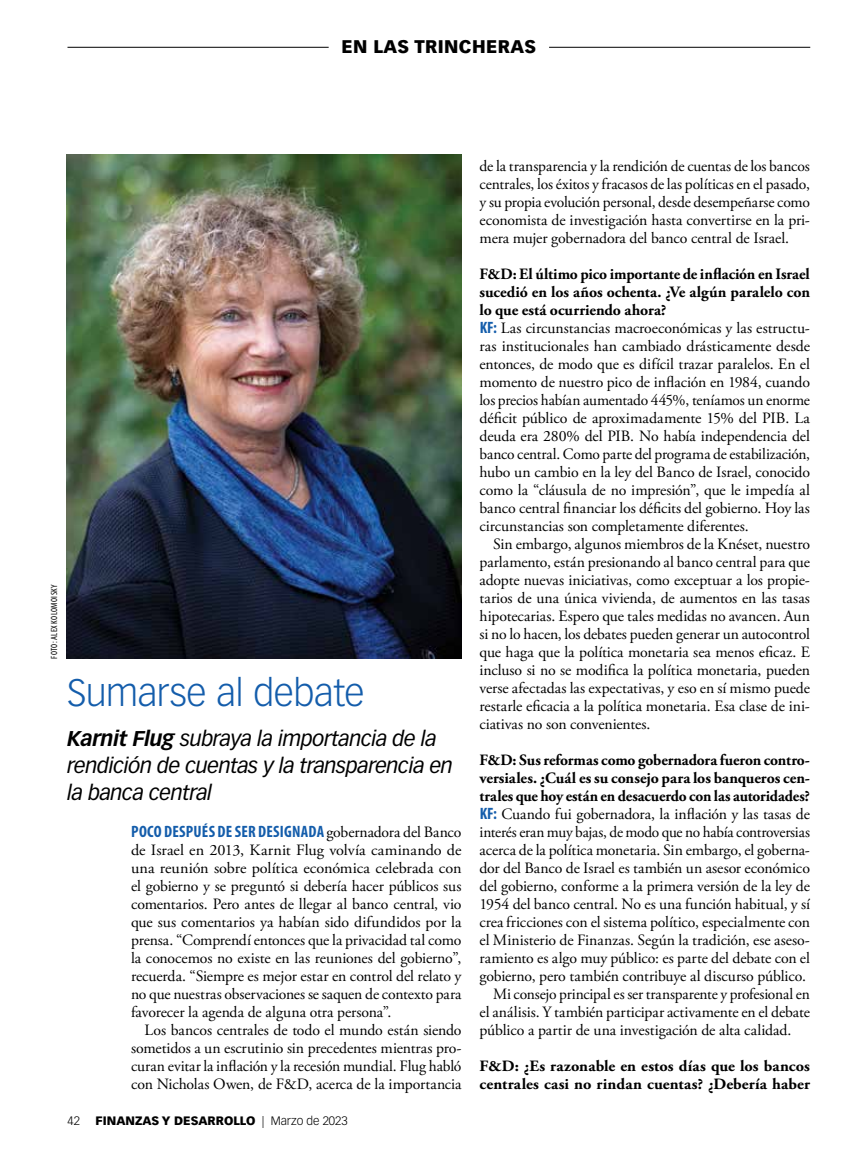
<style>
.page{position:relative;width:864px;height:1161px;background:#fff}
.page>*{position:absolute;margin:0;border:0;box-sizing:border-box;transform-origin:0 0}
.t1{font:300 37.5px "Vectora LT Pro";letter-spacing:-.01em;color:#145dab}
.t2{font:italic 21px/27px "Vectora LT Pro";letter-spacing:-.02em;color:#000}
.t3{font:900 18px "Vectora LT Pro";letter-spacing:.02em;color:#000}
.t4{font:700 condensed 16.5px "Myriad Pro";letter-spacing:.015em;color:#145dab}
.t5{font:15.75px/18px "Adobe Garamond Pro";letter-spacing:-.005em;color:#000;text-align:justify}
.t6{font:700 15.75px/18px "Adobe Garamond Pro";color:#000}
.t7{font:900 12px "Vectora LT Pro";color:#000}
.t8{font:300 12px "Vectora LT Pro";color:#000}
.t9{font:condensed 9px "Myriad Pro";letter-spacing:.035em;color:#000}
.s1{font-weight:700}
.s2{font-family:"Adobe Garamond Pro";font-weight:400;font-stretch:normal;font-size:15.75px;color:#000}
.s3{font-weight:300}
.s4{font-family:"Myriad Pro";font-weight:700;font-stretch:condensed;font-size:16.5px;color:#145dab}
</style>
<div class="page">
<hr style="left:549px;top:47px;width:261px;height:1px;background:#000">
<hr style="left:68px;top:47px;width:261px;height:1px;background:#000">
<img style="left:67px;top:155px;width:395px;height:504px">
<p class="t3" style="left:341px;top:36px;width:196px">EN LAS TRINCHERAS</p>
<p class="t9" style="left:49px;top:659px;width:76px;rotate:-90deg">FOTO: ALEX KOLOMOISKY</p>
<h1 class="t1" style="left:67px;top:670px;width:299px">Sumarse al debate</h1>
<h2 class="t2" style="left:67px;top:726px;width:387px"><span class="s1">Karnit Flug</span> subraya la importancia de la rendición de cuentas y la transparencia en la banca central</h2>
<p class="t4" style="left:131px;top:821px;width:332px">POCO DESPUÉS DE SER DESIGNADA <span class="s2">gobernadora del Banco</span></p>
<p class="t5" style="left:131px;top:842px;width:332px">de Israel en 2013, Karnit Flug volvía caminando de una reunión sobre política económica celebrada con el gobierno y se preguntó si debería hacer públicos sus comentarios. Pero antes de llegar al banco central, vio que sus comentarios ya habían sido difundidos por la prensa. “Comprendí entonces que la privacidad tal como la conocemos no existe en las reuniones del gobierno”, recuerda. “Siempre es mejor estar en control del relato y no que nuestras observaciones se saquen de contexto para favorecer la agenda de alguna otra persona”.</p>
<p class="t5" style="left:131px;top:1022px;width:332px;text-indent:13px">Los bancos centrales de todo el mundo están siendo sometidos a un escrutinio sin precedentes mientras pro&shy;curan evitar la inflación y la recesión mundial. Flug habló con Nicholas Owen, de F&amp;D, acerca de la importancia</p>
<p class="t8" style="left:68px;top:1113px;width:14px">42</p>
<p class="t7" style="left:96px;top:1113px;width:254px">FINANZAS Y DESARROLLO <span class="s3">| Marzo de 2023</span></p>
<p class="t5" style="left:480px;top:158px;width:332px">de la transparencia y la rendición de cuentas de los bancos centrales, los éxitos y fracasos de las políticas en el pasado, y su propia evolución personal, desde desempeñarse como economista de investigación hasta convertirse en la pri&shy;mera mujer gobernadora del banco central de Israel.</p>
<p class="t5" style="left:480px;top:266px;width:332px;text-align:left"><span class="s1">F&amp;D: El último pico importante de inflación en Israel sucedió en los años ochenta. ¿Ve algún paralelo con lo que está ocurriendo ahora?<br></span><span class="s4">KF:</span> Las circunstancias macroeconómicas y las estructu&shy;ras institucionales han cambiado drásticamente desde entonces, de modo que es difícil trazar paralelos. En el momento de nuestro pico de inflación en 1984, cuando los precios habían aumentado 445%, teníamos un enorme déficit público de aproximadamente 15% del PIB. La deuda era 280% del PIB. No había independencia del banco central. Como parte del programa de estabilización, hubo un cambio en la ley del Banco de Israel, conocido como la “cláusula de no impresión”, que le impedía al banco central financiar los déficits del gobierno. Hoy las circunstancias son completamente diferentes.</p>
<p class="t5" style="left:480px;top:536px;width:332px;text-indent:13px">Sin embargo, algunos miembros de la Knéset, nuestro parlamento, están presionando al banco central para que adopte nuevas iniciativas, como exceptuar a los propie&shy;tarios de una única vivienda, de aumentos en las tasas hipotecarias. Espero que tales medidas no avancen. Aun si no lo hacen, los debates pueden generar un autocontrol que haga que la política monetaria sea menos eficaz. E incluso si no se modifica la política monetaria, pueden verse afectadas las expectativas, y eso en sí mismo puede restarle eficacia a la política monetaria. Esa clase de ini&shy;ciativas no son convenientes.</p>
<p class="t6" style="left:480px;top:751px;width:332px">F&amp;D: Sus reformas como gobernadora fueron contro-</p>
<p class="t6" style="left:480px;top:769px;width:332px">versiales. ¿Cuál es su consejo para los banqueros cen-</p>
<p class="t6" style="left:480px;top:787px;width:332px">trales que hoy están en desacuerdo con las autoridades?</p>
<p class="t5" style="left:480px;top:806px;width:332px"><span class="s4">KF:</span> Cuando fui gobernadora, la inflación y las tasas de</p>
<p class="t5" style="left:480px;top:824px;width:332px">interés eran muy bajas, de modo que no había controversias</p>
<p class="t5" style="left:480px;top:842px;width:332px">acerca de la política monetaria. Sin embargo, el goberna-</p>
<p class="t5" style="left:480px;top:860px;width:332px">dor del Banco de Israel es también un asesor económico</p>
<p class="t5" style="left:480px;top:878px;width:332px">del gobierno, conforme a la primera versión de la ley de</p>
<p class="t5" style="left:480px;top:896px;width:332px">1954 del banco central. No es una función habitual, y sí</p>
<p class="t5" style="left:480px;top:914px;width:332px">crea fricciones con el sistema político, especialmente con</p>
<p class="t5" style="left:480px;top:932px;width:332px">el Ministerio de Finanzas. Según la tradición, ese aseso-</p>
<p class="t5" style="left:480px;top:950px;width:332px">ramiento es algo muy público: es parte del debate con el</p>
<p class="t5" style="left:480px;top:968px;width:328px">gobierno, pero también contribuye al discurso público.</p>
<p class="t5" style="left:493px;top:986px;width:318px">Mi consejo principal es ser transparente y profesional en</p>
<p class="t5" style="left:480px;top:1004px;width:332px">el análisis. Y también participar activamente en el debate</p>
<p class="t5" style="left:480px;top:1022px;width:313px">público a partir de una investigación de alta calidad.</p>
<p class="t6" style="left:480px;top:1057px;width:332px">F&amp;D: ¿Es razonable en estos días que los bancos centrales casi no rindan cuentas? ¿Debería haber</p>
</div>
